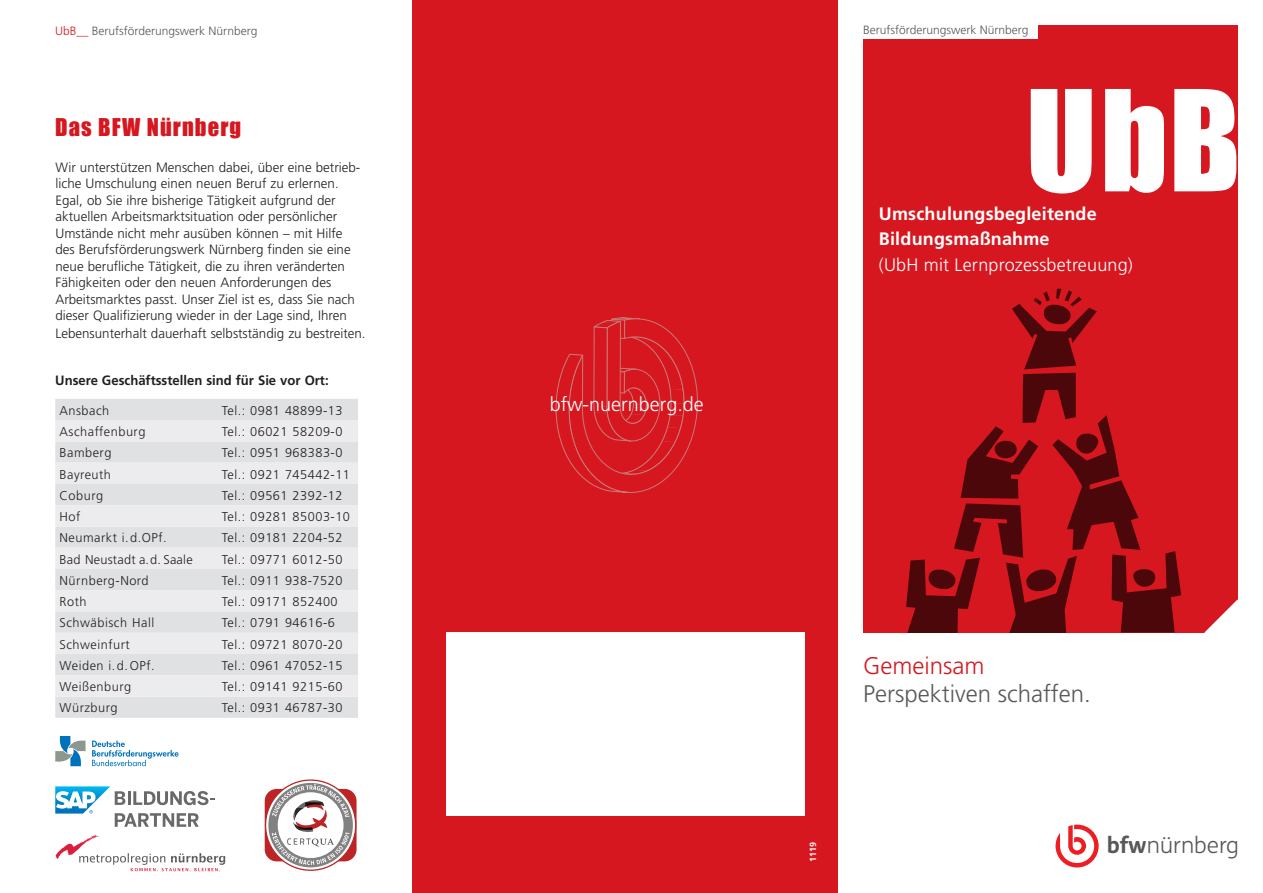
<style>
.page{position:relative;width:1263px;height:893px;background:#fff}
.page>*{position:absolute;margin:0;border:0;box-sizing:border-box;transform-origin:0 0}
.t1{font:129.45px "Impact";color:#fff}
.t2{font:300 24px "Frutiger";color:#57585a}
.t3{font:300 24px "Frutiger";color:#d7171f}
.t4{font:300 22.65px "FS Me";color:#57585a}
.t5{font:22.5px "Impact";letter-spacing:.05em;color:#d7171f}
.t6{font:300 19.8px "Frutiger";color:#fff}
.t7{font:700 18px "Frutiger";letter-spacing:.01em;color:#fff}
.t8{font:300 18px "Frutiger";letter-spacing:.01em;color:#fff}
.t9{font:300 13.5px/16.5px "Frutiger";color:#231f20}
.t10{font:700 13.5px "Frutiger";color:#231f20}
.t11{font:300 12.75px "Frutiger";letter-spacing:.04em;color:#231f20}
.t12{font:300 12.75px "Frutiger";letter-spacing:.02em;color:#231f20}
.t13{font:300 12px "Frutiger";color:#57585a}
.t14{font:700 9px "Frutiger";color:#fff}
.s1{color:#d7171f}
.s2{font-weight:700}
</style>
<div class="page">
<div style="left:863px;top:26px;width:374px;height:606px;background:#d7171f"></div>
<svg style="left:1204px;top:599px;width:34px;height:34px"></svg>
<div style="left:412px;top:0;width:426px;height:893px;background:#d7171f"></div>
<svg style="left:556px;top:317px;width:142px;height:176px"></svg>
<div style="left:851px;top:9px;width:186px;height:30px;background:#fff"></div>
<div style="left:446px;top:632px;width:358px;height:184px;background:#fff"></div>
<svg style="left:906px;top:289px;width:275px;height:343px"></svg>
<svg style="left:56px;top:835px;width:169px;height:36px"></svg>
<div style="left:55px;top:399px;width:303px;height:319px;background:#e0e1e3"></div>
<svg style="left:55px;top:420px;width:303px;height:276px;background:#e6e7e9"></svg>
<svg style="left:55px;top:736px;width:31px;height:30px"></svg>
<svg style="left:92px;top:741px;width:87px;height:25px"></svg>
<svg style="left:55px;top:786px;width:160px;height:41px"></svg>
<svg style="left:265px;top:779px;width:91px;height:92px"></svg>
<svg style="left:1055px;top:825px;width:44px;height:42px"></svg>
<p class="t13" style="left:55px;top:24px;width:204px"><span class="s1">UbB__</span> Berufsförderungswerk Nürnberg</p>
<p class="t13" style="left:863px;top:23px;width:167px">Berufsförderungswerk Nürnberg</p>
<h3 class="t5" style="left:55px;top:113px;width:187px">Das BFW Nürnberg</h3>
<p class="t9" style="left:55px;top:159px;width:306px">Wir unterstützen Menschen dabei, über eine betrieb&shy;liche Umschulung einen neuen Beruf zu erlernen.<br>Egal, ob Sie ihre bisherige Tätigkeit aufgrund der aktuellen Arbeitsmarktsituation oder persönlicher Umstände nicht mehr ausüben können – mit Hilfe des Berufsförderungswerk Nürnberg finden sie eine neue berufliche Tätigkeit, die zu ihren veränderten Fähigkeiten oder den neuen Anforderungen des Arbeitsmarktes passt. Unser Ziel ist es, dass Sie nach dieser Qualifizierung wieder in der Lage sind, Ihren</p>
<p class="t9" style="left:55px;top:325px;width:312px">Lebensunterhalt dauerhaft selbstständig zu bestreiten.</p>
<p class="t10" style="left:55px;top:372px;width:275px">Unsere Geschäftsstellen sind für Sie vor Ort:</p>
<p class="t11" style="left:60px;top:403px;width:51px">Ansbach</p>
<p class="t11" style="left:222px;top:403px;width:122px">Tel.: 0981 48899-13</p>
<p class="t11" style="left:60px;top:424px;width:87px">Aschaffenburg</p>
<p class="t11" style="left:222px;top:424px;width:122px">Tel.: 06021 58209-0</p>
<p class="t11" style="left:60px;top:446px;width:53px">Bamberg</p>
<p class="t11" style="left:222px;top:446px;width:122px">Tel.: 0951 968383-0</p>
<p class="t11" style="left:60px;top:467px;width:53px">Bayreuth</p>
<p class="t11" style="left:222px;top:467px;width:130px">Tel.: 0921 745442-11</p>
<p class="t11" style="left:60px;top:488px;width:45px">Coburg</p>
<p class="t11" style="left:222px;top:488px;width:122px">Tel.: 09561 2392-12</p>
<p class="t11" style="left:60px;top:509px;width:22px">Hof</p>
<p class="t11" style="left:222px;top:509px;width:130px">Tel.: 09281 85003-10</p>
<p class="t11" style="left:60px;top:531px;width:109px">Neumarkt i.d.OPf.</p>
<p class="t11" style="left:222px;top:531px;width:122px">Tel.: 09181 2204-52</p>
<p class="t12" style="left:60px;top:552px;width:135px">Bad Neustadt a.d. Saale</p>
<p class="t11" style="left:222px;top:552px;width:122px">Tel.: 09771 6012-50</p>
<p class="t11" style="left:60px;top:573px;width:91px">Nürnberg-Nord</p>
<p class="t11" style="left:222px;top:573px;width:122px">Tel.: 0911 938-7520</p>
<p class="t11" style="left:60px;top:594px;width:29px">Roth</p>
<p class="t11" style="left:222px;top:594px;width:117px">Tel.: 09171 852400</p>
<p class="t11" style="left:60px;top:616px;width:96px">Schwäbisch Hall</p>
<p class="t11" style="left:222px;top:616px;width:114px">Tel.: 0791 94616-6</p>
<p class="t11" style="left:60px;top:637px;width:72px">Schweinfurt</p>
<p class="t11" style="left:222px;top:637px;width:122px">Tel.: 09721 8070-20</p>
<p class="t11" style="left:60px;top:658px;width:97px">Weiden i.d.OPf.</p>
<p class="t11" style="left:222px;top:658px;width:122px">Tel.: 0961 47052-15</p>
<p class="t11" style="left:60px;top:679px;width:73px">Weißenburg</p>
<p class="t11" style="left:222px;top:679px;width:122px">Tel.: 09141 9215-60</p>
<p class="t11" style="left:60px;top:701px;width:60px">Würzburg</p>
<p class="t11" style="left:222px;top:701px;width:122px">Tel.: 0931 46787-30</p>
<h3 class="t6" style="left:550px;top:393px;width:155px">bfw-nuernberg.de</h3>
<h1 class="t1" style="left:1026px;top:61px;width:216px">UbB</h1>
<h3 class="t7" style="left:879px;top:228px;width:172px">Bildungsmaßnahme</h3>
<h3 class="t8" style="left:879px;top:254px;width:255px">(UbH mit Lernprozessbetreuung)</h3>
<h3 class="t7" style="left:879px;top:203px;width:219px">Umschulungsbegleitende</h3>
<h2 class="t3" style="left:863px;top:652px;width:123px">Gemeinsam</h2>
<h2 class="t2" style="left:863px;top:680px;width:229px">Perspektiven schaffen.</h2>
<p class="t14" style="left:808px;top:862px;width:22px;rotate:-90deg">1119</p>
<h3 class="t4" style="left:1107px;top:830px;width:134px"><span class="s2">bfw</span>nürnberg</h3>
</div>
